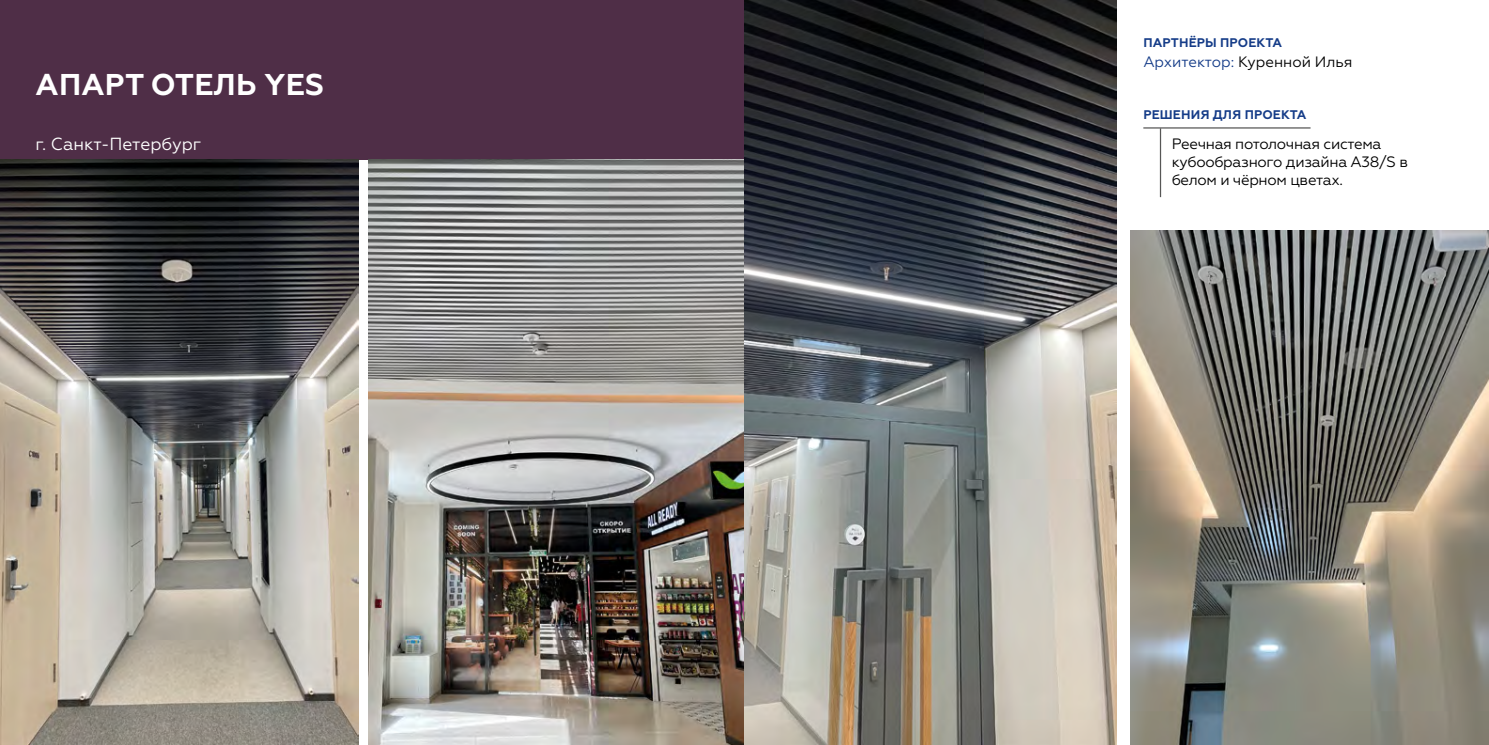
<style>
.page{position:relative;width:1489px;height:745px;background:#fff}
.page>*{position:absolute;margin:0;border:0;box-sizing:border-box;transform-origin:0 0}
.t1{font:700 30px "Geometria";letter-spacing:.01em;color:#fff}
.t2{font:17.5px "Geometria";color:#fff}
.t3{font:15px/18px "Geometria";letter-spacing:-.02em;color:#000}
.t4{font:15px "Geometria";color:#000}
.t5{font:700 12.5px "Geometria";letter-spacing:.01em;color:#153c88}
.s1{color:#153c88}
</style>
<div class="page">
<div style="left:0;top:0;width:744px;height:159px;background:#4f2e47"></div>
<img style="left:0;top:160px;width:358px;height:584px">
<img style="left:369px;top:160px;width:375px;height:584px">
<img style="left:1130px;top:230px;width:358px;height:514px">
<hr style="left:1143px;top:127px;width:167px;height:1px;background:#575756">
<hr style="left:1159px;top:128px;width:2px;height:69px;background:#575756">
<img style="left:744px;top:0;width:372px;height:744px">
<h1 class="t1" style="left:36px;top:66px;width:290px">АПАРТ ОТЕЛЬ YES</h1>
<p class="t2" style="left:35px;top:134px;width:167px">г. Санкт-Петербург</p>
<p class="t5" style="left:1143px;top:35px;width:140px">ПАРТНЁРЫ ПРОЕКТА</p>
<p class="t4" style="left:1143px;top:53px;width:211px"><span class="s1">Архитектор:</span> Куренной Илья</p>
<p class="t5" style="left:1143px;top:107px;width:165px">РЕШЕНИЯ ДЛЯ ПРОЕКТА</p>
<p class="t3" style="left:1171px;top:135px;width:238px">Реечная потолочная система кубообразного дизайна A38/S в белом и чёрном цветах.</p>
</div>
